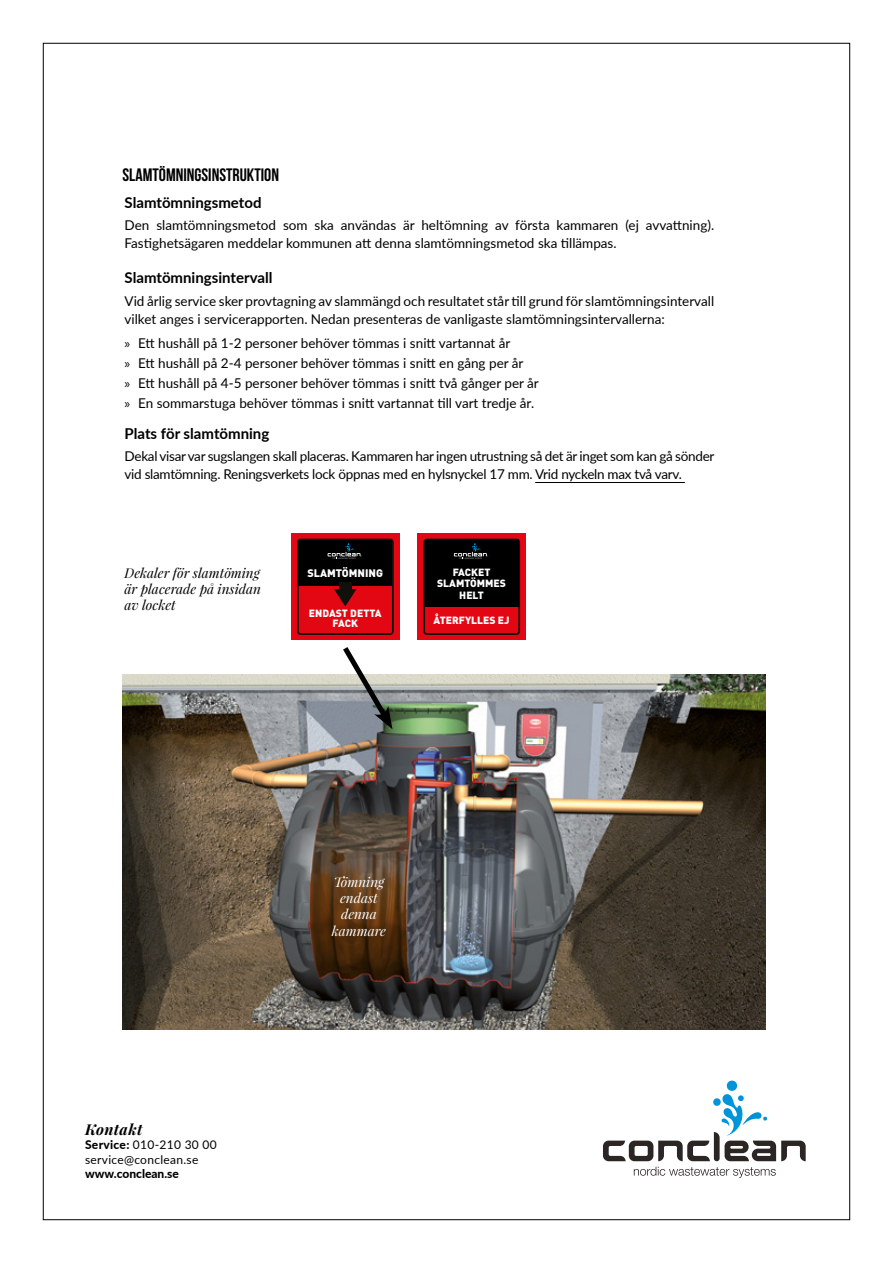
<style>
.page{position:relative;width:893px;height:1263px;background:#fff}
.page>*{position:absolute;margin:0;border:0;box-sizing:border-box;transform-origin:0 0}
.t1{font:18px "Bebas Neue";color:#000}
.t2{font:700 15px "Lato";color:#000}
.t3{font:italic 700 15px "Playfair Display";letter-spacing:.025em;color:#000}
.t4{font:13.5px/20.1px "Lato";color:#000}
.t5{font:13.5px/18px "Lato";letter-spacing:-.02em;color:#000}
.t6{font:italic 13.5px/16.2px "Playfair Display";color:#000;text-align:justify}
.t7{font:italic 13.5px/16.2px "Playfair Display";color:#fff;text-align:center}
.t8{font:12px/14.4px "Lato";letter-spacing:.025em;color:#000}
.t9{font:800 12px "Lato";color:#000}
.t10{font:900 10.8px "DIN Pro";color:#fff}
.t11{font:900 10.35px/11.2px "DIN Pro";color:#fff;text-align:center}
.s1{font-family:"Myriad Pro"}
.s2{font-weight:800}
</style>
<div class="page">
<svg style="left:603px;top:1080px;width:203px;height:81px"></svg>
<svg style="left:634px;top:1167px;width:142px;height:11px"></svg>
<hr style="left:535px;top:482px;width:150px;height:1px;background:#000">
<img style="left:123px;top:674px;width:642px;height:355px">
<div style="left:291px;top:534px;width:108px;height:106px;background:#e30613"></div>
<div style="left:297px;top:539px;width:97px;height:96px;border:2px solid #12100b;border-radius:3px"></div>
<div style="left:298px;top:540px;width:94px;height:45px;background:#000"></div>
<svg style="left:328px;top:543px;width:34px;height:16px"></svg>
<div style="left:339px;top:582px;width:12px;height:10px;background:#12100b"></div>
<svg style="left:334px;top:589px;width:22px;height:17px"></svg>
<svg style="left:338px;top:647px;width:55px;height:82px"></svg>
<div style="left:418px;top:534px;width:108px;height:106px;background:#e30613"></div>
<div style="left:423px;top:539px;width:97px;height:96px;border:2px solid #12100b;border-radius:3px"></div>
<div style="left:425px;top:540px;width:94px;height:67px;background:#000"></div>
<svg style="left:454px;top:543px;width:34px;height:16px"></svg>
<h1 class="t1" style="left:123px;top:165px;width:158px">SLAMTÖMNINGSINSTRUKTION</h1>
<p class="t2" style="left:125px;top:192px;width:138px">Slamtömningsmetod</p>
<p class="t4" style="left:125px;top:216px;width:591px;line-height:18px">Den slamtömningsmetod som ska användas är heltömning av första kammaren (ej avvattning).<br>Fastighetsägaren meddelar kommunen att denna slamtömningsmetod ska tillämpas.</p>
<p class="t2" style="left:125px;top:267px;width:149px">Slamtömningsintervall</p>
<p class="t4" style="left:125px;top:291px;width:591px;line-height:18px">Vid årlig service sker provtagning av slammängd och resultatet står till grund för slamtömningsintervall vilket anges i servicerapporten. Nedan presenteras de vanligaste slamtömningsintervallerna:</p>
<p class="t4" style="left:125px;top:332px;width:416px"><span class="s1">»</span> Ett hushåll på 1-2 personer behöver tömmas i snitt vartannat år<br><span class="s1">»</span> Ett hushåll på 2-4 personer behöver tömmas i snitt en gång per år<br><span class="s1">»</span> Ett hushåll på 4-5 personer behöver tömmas i snitt två gånger per år <span class="s1">»</span> En sommarstuga behöver tömmas i snitt vartannat till vart tredje år.</p>
<p class="t2" style="left:125px;top:423px;width:146px">Plats för slamtömning</p>
<p class="t5" style="left:125px;top:447px;width:591px">Dekal visar var sugslangen skall placeras. Kammaren har ingen utrustning så det är inget som kan gå sönder vid slamtömning. Reningsverkets lock öppnas med en hylsnyckel 17 mm. Vrid nyckeln max två varv.</p>
<p class="t6" style="left:125px;top:564px;width:138px">Dekaler för slamtöming är placerade på insidan av locket</p>
<p class="t10" style="left:307px;top:565px;width:77px">SLAMTÖMNING</p>
<p class="t11" style="left:309px;top:608px;width:74px;line-height:10.4px">ENDAST DETTA<br>FACK</p>
<p class="t11" style="left:437px;top:566px;width:70px">FACKET<br>SLAMTÖMMES<br>HELT</p>
<p class="t11" style="left:434px;top:614px;width:77px">ÅTERFYLLES EJ</p>
<p class="t3" style="left:85px;top:1119px;width:59px">Kontakt</p>
<p class="t8" style="left:85px;top:1137px;width:133px"><span class="s2">Service:</span> 010-210 30 00 service@conclean.se</p>
<p class="t9" style="left:85px;top:1165px;width:95px">www.conclean.se</p>
<p class="t7" style="left:332px;top:873px;width:56px">Tömning endast denna kammare</p>
</div>
